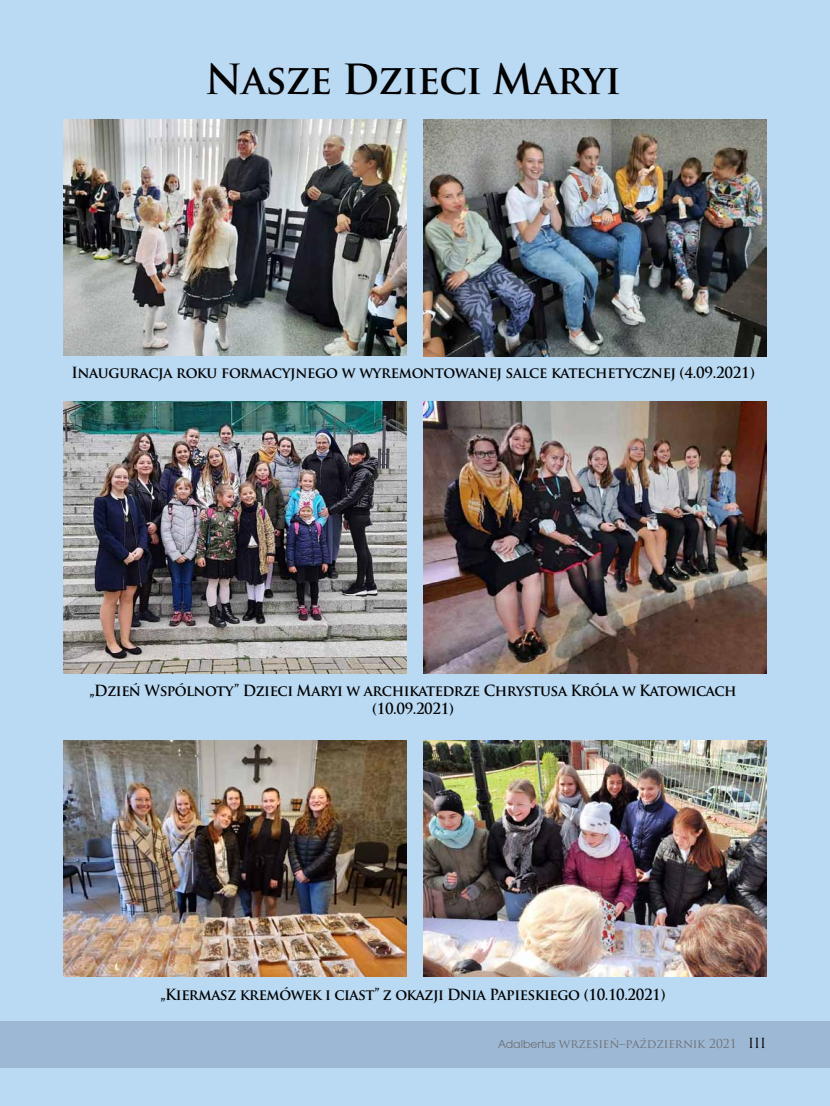
<style>
.page{position:relative;width:830px;height:1106px;background:#fff}
.page>*{position:absolute;margin:0;border:0;box-sizing:border-box;transform-origin:0 0}
.t1{font:700 40.5px "Trajan Pro";letter-spacing:-.02em;color:#000}
.t2{font:700 15px/18px "Trajan Pro";letter-spacing:-.03em;color:#000;text-align:center;scale:.96 1}
.t3{font:12px "Trajan Pro";color:#6d6e71}
.s1{font-family:"Avant Gar Got Itc TEE"}
.s2{font-size:13.5px;color:#000}
</style>
<div class="page">
<div style="left:0;top:0;width:829px;height:1106px;background:#badaf3"></div>
<div style="left:0;top:1020px;width:829px;height:47px;background:#9cb8d5"></div>
<img style="left:64px;top:119px;width:342px;height:237px">
<img style="left:423px;top:119px;width:342px;height:237px">
<img style="left:64px;top:401px;width:342px;height:272px">
<img style="left:423px;top:401px;width:342px;height:272px">
<img style="left:64px;top:740px;width:342px;height:236px">
<img style="left:423px;top:740px;width:342px;height:236px">
<h1 class="t1" style="left:205px;top:54px;width:417px">Nasze Dzieci Maryi</h1>
<p class="t2" style="left:71px;top:364px;width:713px">Inauguracja roku formacyjnego w wyremontowanej salce katechetycznej (4.09.2021)</p>
<p class="t2" style="left:89px;top:682px;width:675px">„Dzień Wspólnoty” Dzieci Maryi w archikatedrze Chrystusa Króla w Katowicach (10.09.2021)</p>
<p class="t2" style="left:160px;top:985px;width:527px">„Kiermasz kremówek i ciast” z okazji Dnia Papieskiego (10.10.2021)</p>
<p class="t3" style="left:498px;top:1035px;width:269px"><span class="s1">Adalbertus</span> wrzesień–październik 2021 <span class="s2">III</span></p>
</div>
